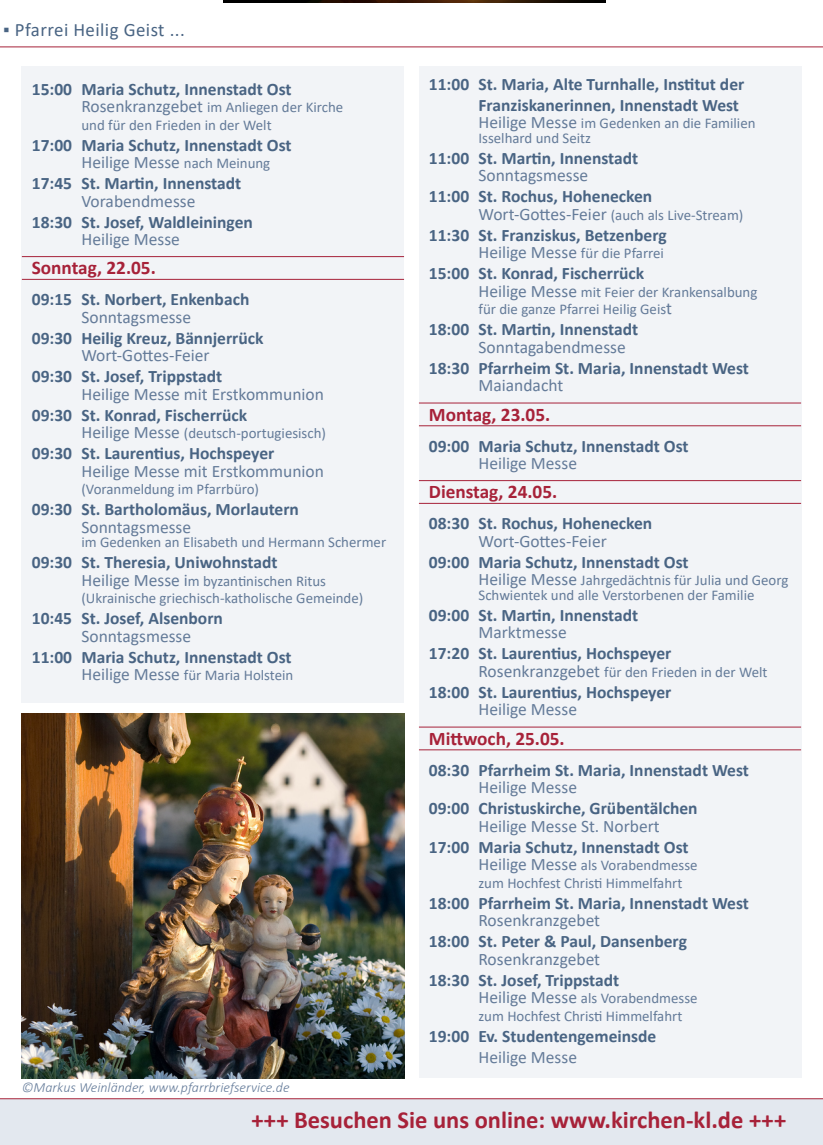
<style>
.page{position:relative;width:823px;height:1145px;background:#fff}
.page>*{position:absolute;margin:0;border:0;box-sizing:border-box;transform-origin:0 0}
.t1{font:700 24.5px "Calibri";color:#a72239}
.TagDatum{font:700 19.25px "Calibri";color:#a72239}
.t2{font:18.9px "Calibri";letter-spacing:.02em;color:#496483}
.Uhrzeit_Kirche{font:700 17.5px "Calibri";color:#496483}
.Messe{font:17.5px "Calibri";color:#647b99}
.Uhrzeit_Kirche-2{font:17.5px "Calibri";color:#647b99}
.Messe-2{font:14.88px/14.9px "Calibri";color:#647b99}
.Messe-3{font:italic 300 14px "Calibri";color:#647b99}
.s1{font-size:17.5px}
.s2{font-size:14.88px}
</style>
<div class="page">
<div style="left:0;top:1099px;width:823px;height:46px;background:#e3e8ef"></div>
<hr style="left:0;top:1098px;width:823px;height:1px;background:#a72239">
<hr style="left:0;top:47px;width:823px;height:1px;background:#a72239">
<div style="left:22px;top:67px;width:382px;height:636px;background:#f2f4f7"></div>
<div style="left:419px;top:67px;width:382px;height:1011px;background:#f2f4f7"></div>
<hr style="left:22px;top:256px;width:382px;height:1px;background:#a72239">
<hr style="left:22px;top:279px;width:382px;height:1px;background:#a72239">
<hr style="left:419px;top:403px;width:382px;height:1px;background:#a72239">
<hr style="left:419px;top:425px;width:382px;height:1px;background:#a72239">
<hr style="left:419px;top:480px;width:382px;height:1px;background:#a72239">
<hr style="left:419px;top:503px;width:382px;height:1px;background:#a72239">
<hr style="left:419px;top:727px;width:382px;height:1px;background:#a72239">
<hr style="left:419px;top:750px;width:382px;height:1px;background:#a72239">
<img style="left:224px;top:0;width:382px;height:2px">
<img style="left:22px;top:713px;width:382px;height:365px">
<p class="t2" style="left:3px;top:17px;width:183px">▪ Pfarrei Heilig Geist ...</p>
<p class="Uhrzeit_Kirche" style="left:32px;top:76px;width:261px">15:00 Maria Schutz, Innenstadt Ost</p>
<p class="Messe-2" style="left:81px;top:99px;width:263px"><span class="s1">Rosenkranzgebet</span> im Anliegen der Kirche</p>
<p class="Messe-2" style="left:81px;top:117px;width:192px">und für den Frieden in der Welt</p>
<p class="Uhrzeit_Kirche" style="left:32px;top:132px;width:261px">17:00 Maria Schutz, Innenstadt Ost</p>
<p class="Messe" style="left:81px;top:150px;width:190px">Heilige Messe <span class="s2">nach Meinung</span></p>
<p class="Uhrzeit_Kirche" style="left:32px;top:171px;width:211px">17:45 St. Martin, Innenstadt</p>
<p class="Messe" style="left:81px;top:189px;width:115px">Vorabendmesse</p>
<p class="Uhrzeit_Kirche" style="left:32px;top:209px;width:222px">18:30 St. Josef, Waldleiningen</p>
<p class="Messe" style="left:81px;top:227px;width:100px">Heilige Messe</p>
<p class="TagDatum" style="left:32px;top:254px;width:125px">Sonntag, 22.05.</p>
<p class="Uhrzeit_Kirche" style="left:32px;top:287px;width:219px">09:15 St. Norbert, Enkenbach</p>
<p class="Messe" style="left:81px;top:305px;width:111px">Sonntagsmesse</p>
<p class="Uhrzeit_Kirche" style="left:32px;top:325px;width:233px">09:30 Heilig Kreuz, Bännjerrück</p>
<p class="Messe" style="left:81px;top:343px;width:130px">Wort-Gottes-Feier</p>
<p class="Uhrzeit_Kirche" style="left:32px;top:364px;width:192px">09:30 St. Josef, Trippstadt</p>
<p class="Messe" style="left:81px;top:382px;width:244px">Heilige Messe mit Erstkommunion</p>
<p class="Uhrzeit_Kirche" style="left:32px;top:402px;width:217px">09:30 St. Konrad, Fischerrück</p>
<p class="Messe-2" style="left:81px;top:425px;width:246px"><span class="s1">Heilige Messe</span> (deutsch-portugiesisch)</p>
<p class="Uhrzeit_Kirche" style="left:32px;top:441px;width:244px">09:30 St. Laurentius, Hochspeyer</p>
<p class="Messe" style="left:81px;top:459px;width:244px">Heilige Messe mit Erstkommunion</p>
<p class="Messe-2" style="left:81px;top:481px;width:179px">(Voranmeldung im Pfarrbüro)</p>
<p class="Uhrzeit_Kirche" style="left:32px;top:497px;width:269px">09:30 St. Bartholomäus, Morlautern</p>
<p class="Messe" style="left:81px;top:515px;width:111px">Sonntagsmesse</p>
<p class="Messe-2" style="left:81px;top:535px;width:306px">im Gedenken an Elisabeth und Hermann Schermer</p>
<p class="Uhrzeit_Kirche" style="left:32px;top:550px;width:247px">09:30 St. Theresia, Uniwohnstadt</p>
<p class="Messe-2" style="left:81px;top:573px;width:246px"><span class="s1">Heilige Messe i</span>m byzantinischen Ritus</p>
<p class="Messe-2" style="left:81px;top:591px;width:283px">(Ukrainische griechisch-katholische Gemeinde)</p>
<p class="Uhrzeit_Kirche" style="left:32px;top:606px;width:193px">10:45 St. Josef, Alsenborn</p>
<p class="Messe" style="left:81px;top:624px;width:111px">Sonntagsmesse</p>
<p class="Uhrzeit_Kirche" style="left:32px;top:645px;width:261px">11:00 Maria Schutz, Innenstadt Ost</p>
<p class="Messe-2" style="left:81px;top:668px;width:213px"><span class="s1">Heilige Messe</span> für Maria Holstein</p>
<p class="Messe-3" style="left:22px;top:1079px;width:269px">©Markus Weinländer, www.pfarrbriefservice.de</p>
<p class="Uhrzeit_Kirche" style="left:429px;top:71px;width:317px">11:00 St. Maria, Alte Turnhalle, Institut der</p>
<p class="Uhrzeit_Kirche" style="left:478px;top:92px;width:262px">Franziskanerinnen, Innenstadt West</p>
<p class="Messe-2" style="left:478px;top:115px;width:278px"><span class="s1">Heilige Messe</span> im Gedenken an die Familien<br>Isselhard und Seitz</p>
<p class="Uhrzeit_Kirche" style="left:429px;top:146px;width:211px">11:00 St. Martin, Innenstadt</p>
<p class="Messe" style="left:478px;top:163px;width:111px">Sonntagsmesse</p>
<p class="Uhrzeit_Kirche" style="left:429px;top:184px;width:225px">11:00 St. Rochus, Hohenecken</p>
<p class="Messe-2" style="left:478px;top:207px;width:266px"><span class="s1">Wort-Gottes-Feier</span> (auch als Live-Stream)</p>
<p class="Uhrzeit_Kirche" style="left:429px;top:223px;width:239px">11:30 St. Franziskus, Betzenberg</p>
<p class="Messe-2" style="left:478px;top:246px;width:187px"><span class="s1">Heilige Messe</span> für die Pfarrei</p>
<p class="Uhrzeit_Kirche" style="left:429px;top:261px;width:217px">15:00 St. Konrad, Fischerrück</p>
<p class="Messe-2" style="left:478px;top:284px;width:280px"><span class="s1">Heilige Messe</span> mit Feier der Krankensalbung</p>
<p class="Messe-2" style="left:478px;top:302px;width:195px">für die ganze Pfarrei Heilig Geis<span class="s1">t</span></p>
<p class="Uhrzeit_Kirche" style="left:429px;top:317px;width:211px">18:00 St. Martin, Innenstadt</p>
<p class="Messe" style="left:478px;top:335px;width:149px">Sonntagabendmesse</p>
<p class="Uhrzeit_Kirche" style="left:429px;top:356px;width:321px">18:30 Pfarrheim St. Maria, Innenstadt West</p>
<p class="Messe" style="left:478px;top:373px;width:86px">Maiandacht</p>
<p class="TagDatum" style="left:429px;top:401px;width:123px">Montag, 23.05.</p>
<p class="Uhrzeit_Kirche" style="left:429px;top:433px;width:261px">09:00 Maria Schutz, Innenstadt Ost</p>
<p class="Messe" style="left:478px;top:451px;width:100px">Heilige Messe</p>
<p class="TagDatum" style="left:429px;top:478px;width:130px">Dienstag, 24.05.</p>
<p class="Uhrzeit_Kirche" style="left:429px;top:511px;width:225px">08:30 St. Rochus, Hohenecken</p>
<p class="Messe" style="left:478px;top:529px;width:130px">Wort-Gottes-Feier</p>
<p class="Uhrzeit_Kirche" style="left:429px;top:549px;width:261px">09:00 Maria Schutz, Innenstadt Ost</p>
<p class="Messe-2" style="left:478px;top:572px;width:311px"><span class="s1">Heilige Messe</span> Jahrgedächtnis für Julia und Georg<br>Schwientek und alle Verstorbenen der Familie</p>
<p class="Uhrzeit_Kirche" style="left:429px;top:603px;width:211px">09:00 St. Martin, Innenstadt</p>
<p class="Messe" style="left:478px;top:621px;width:90px">Marktmesse</p>
<p class="Uhrzeit_Kirche" style="left:429px;top:641px;width:244px">17:20 St. Laurentius, Hochspeyer</p>
<p class="Messe-2" style="left:478px;top:664px;width:290px"><span class="s1">Rosenkranzgebet</span> für den Frieden in der Welt</p>
<p class="Uhrzeit_Kirche" style="left:429px;top:680px;width:244px">18:00 St. Laurentius, Hochspeyer</p>
<p class="Messe" style="left:478px;top:698px;width:100px">Heilige Messe</p>
<p class="TagDatum" style="left:429px;top:725px;width:137px">Mittwoch, 25.05.</p>
<p class="Uhrzeit_Kirche" style="left:429px;top:757px;width:321px">08:30 Pfarrheim St. Maria, Innenstadt West</p>
<p class="Messe" style="left:478px;top:775px;width:100px">Heilige Messe</p>
<p class="Uhrzeit_Kirche" style="left:429px;top:796px;width:270px">09:00 Christuskirche, Grübentälchen</p>
<p class="Messe" style="left:478px;top:814px;width:183px">Heilige Messe St. Norbert</p>
<p class="Uhrzeit_Kirche" style="left:429px;top:834px;width:261px">17:00 Maria Schutz, Innenstadt Ost</p>
<p class="Messe-2" style="left:478px;top:857px;width:220px"><span class="s1">Heilige Messe</span> als Vorabendmesse</p>
<p class="Messe-2" style="left:478px;top:875px;width:205px">zum Hochfest Christi Himmelfahrt</p>
<p class="Uhrzeit_Kirche" style="left:429px;top:890px;width:321px">18:00 Pfarrheim St. Maria, Innenstadt West</p>
<p class="Messe" style="left:478px;top:908px;width:123px">Rosenkranzgebet</p>
<p class="Uhrzeit_Kirche" style="left:429px;top:929px;width:259px">18:00 St. Peter &amp; Paul, Dansenberg</p>
<p class="Messe" style="left:478px;top:947px;width:123px">Rosenkranzgebet</p>
<p class="Uhrzeit_Kirche" style="left:429px;top:967px;width:192px">18:30 St. Josef, Trippstadt</p>
<p class="Messe-2" style="left:478px;top:990px;width:220px"><span class="s1">Heilige Messe</span> als Vorabendmesse</p>
<p class="Messe-2" style="left:478px;top:1008px;width:205px">zum Hochfest Christi Himmelfahrt</p>
<p class="Uhrzeit_Kirche" style="left:429px;top:1023px;width:229px">19:00 Ev. Studentengemeinsde</p>
<p class="Uhrzeit_Kirche-2" style="left:478px;top:1045px;width:100px">Heilige Messe</p>
<p class="t1" style="left:251px;top:1103px;width:536px">+++ Besuchen Sie uns online: www.kirchen-kl.de +++</p>
</div>
